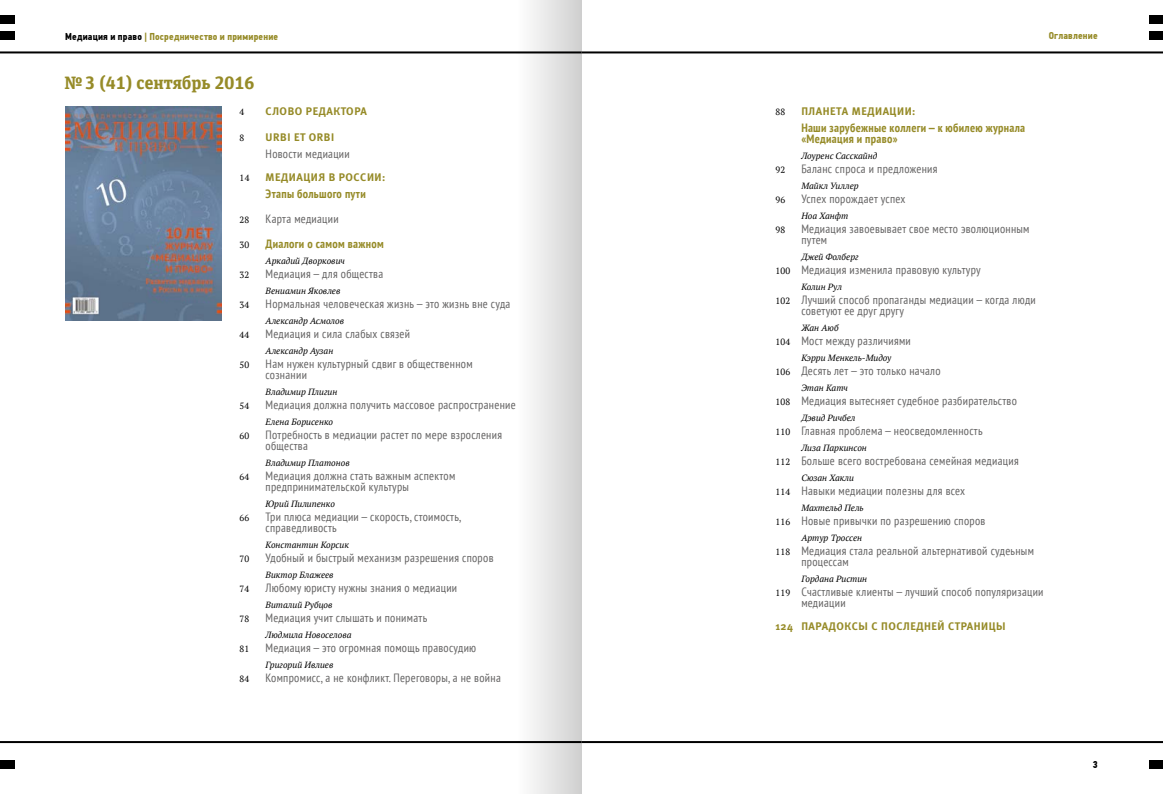
<style>
.page{position:relative;width:1163px;height:794px;background:#fff}
.page>*{position:absolute;margin:0;border:0;box-sizing:border-box;transform-origin:0 0}
.t1{font:700 18px "Unit Slab Offc Pro";color:#968b28}
.t2{font:condensed 12px/11px "PT Sans";letter-spacing:.025em;color:#646363}
.t3{font:700 condensed 12px/11px "PT Sans";letter-spacing:.025em;color:#968b28}
.t4{font:11px "Meta Bold C";letter-spacing:.05em;color:#968b28}
.t5{font:700 10px "PF Din Text Cond Pro";letter-spacing:.02em;color:#968b28}
.t6{font:700 10px "PF Din Text Cond Pro";color:#000}
.t7{font:italic 9px "PT Serif";color:#000}
.t8{font:9px "PT Serif";letter-spacing:.025em;color:#000}
.s1{color:#000}
.s2{font-family:"PT Serif";font-stretch:normal;font-size:9px;color:#000}
</style>
<div class="page">
<img style="left:65px;top:107px;width:156px;height:213px">
<hr style="left:581px;top:51px;width:581px;height:2px;background:#000">
<hr style="left:581px;top:741px;width:581px;height:2px;background:#000">
<div style="left:1148px;top:15px;width:14px;height:9px;background:#000"></div>
<div style="left:1148px;top:760px;width:14px;height:8px;background:#000"></div>
<div style="left:1148px;top:31px;width:14px;height:8px;background:#000"></div>
<hr style="left:0;top:51px;width:581px;height:2px;background:#000">
<hr style="left:0;top:741px;width:581px;height:2px;background:#000">
<div style="left:0;top:15px;width:14px;height:9px;background:#000"></div>
<div style="left:0;top:760px;width:14px;height:8px;background:#000"></div>
<div style="left:0;top:31px;width:14px;height:8px;background:#000"></div>
<div style="left:516px;top:0;width:65px;height:794px;background:linear-gradient(to right,#fefefe,#cfcfcf)"></div>
<p class="t5" style="left:65px;top:30px;width:214px"><span class="s1">Медиация и право</span> | Посредничество и примирение</p>
<p class="t5" style="left:1048px;top:30px;width:50px">Оглавление</p>
<h1 class="t1" style="left:64px;top:70px;width:191px">№ 3 (41) сентябрь 2016</h1>
<p class="t8" style="left:239px;top:106px;width:6px">4</p>
<p class="t4" style="left:265px;top:105px;width:103px">СЛОВО РЕДАКТОРА</p>
<p class="t8" style="left:239px;top:132px;width:6px">8</p>
<p class="t4" style="left:265px;top:131px;width:70px">URBI ET ORBI</p>
<p class="t2" style="left:265px;top:148px;width:86px">Новости медиации</p>
<p class="t8" style="left:239px;top:172px;width:12px">14</p>
<p class="t4" style="left:265px;top:171px;width:121px">МЕДИАЦИЯ В РОССИИ:</p>
<p class="t3" style="left:265px;top:188px;width:102px">Этапы большого пути</p>
<p class="t8" style="left:239px;top:214px;width:11px">28</p>
<p class="t2" style="left:265px;top:213px;width:75px">Карта медиации</p>
<p class="t8" style="left:239px;top:239px;width:11px">30</p>
<p class="t3" style="left:265px;top:238px;width:120px">Диалоги о самом важном</p>
<p class="t7" style="left:265px;top:255px;width:81px">Аркадий Дворкович</p>
<p class="t8" style="left:239px;top:269px;width:11px">32</p>
<p class="t2" style="left:265px;top:268px;width:119px">Медиация—для общества</p>
<p class="t7" style="left:265px;top:285px;width:76px">Вениамин Яковлев</p>
<p class="t8" style="left:239px;top:299px;width:11px">34</p>
<p class="t2" style="left:265px;top:298px;width:246px">Нормальная человеческая жизнь—это жизнь вне суда</p>
<p class="t7" style="left:265px;top:315px;width:80px">Александр Асмолов</p>
<p class="t8" style="left:239px;top:329px;width:11px">44</p>
<p class="t2" style="left:265px;top:328px;width:146px">Медиация и сила слабых связей</p>
<p class="t7" style="left:265px;top:345px;width:69px">Александр Аузан</p>
<p class="t8" style="left:239px;top:359px;width:11px">50</p>
<p class="t2" style="left:265px;top:358px;width:208px">Нам нужен культурный сдвиг в общественном сознании</p>
<p class="t7" style="left:265px;top:386px;width:73px">Владимир Плигин</p>
<p class="t8" style="left:239px;top:400px;width:11px">54</p>
<p class="t2" style="left:265px;top:399px;width:251px">Медиация должна получить массовое распространение</p>
<p class="t7" style="left:265px;top:416px;width:69px">Елена Борисенко</p>
<p class="t8" style="left:239px;top:430px;width:11px">60</p>
<p class="t2" style="left:265px;top:429px;width:238px">Потребность в медиации растет по мере взросления общества</p>
<p class="t7" style="left:265px;top:457px;width:86px">Владимир Платонов</p>
<p class="t8" style="left:239px;top:471px;width:11px">64</p>
<p class="t2" style="left:265px;top:470px;width:191px">Медиация должна стать важным аспектом предпринимательской культуры</p>
<p class="t7" style="left:265px;top:498px;width:71px">Юрий Пилипенко</p>
<p class="t8" style="left:239px;top:512px;width:11px">66</p>
<p class="t2" style="left:265px;top:511px;width:197px">Три плюса медиации—скорость, стоимость, справедливость</p>
<p class="t7" style="left:265px;top:539px;width:85px">Константин Корсик</p>
<p class="t8" style="left:239px;top:553px;width:11px">70</p>
<p class="t2" style="left:265px;top:552px;width:229px">Удобный и быстрый механизм разрешения споров</p>
<p class="t7" style="left:265px;top:569px;width:70px">Виктор Блажеев</p>
<p class="t8" style="left:239px;top:583px;width:11px">74</p>
<p class="t2" style="left:265px;top:582px;width:193px">Любому юристу нужны знания о медиации</p>
<p class="t7" style="left:265px;top:599px;width:68px">Виталий Рубцов</p>
<p class="t8" style="left:239px;top:613px;width:11px">78</p>
<p class="t2" style="left:265px;top:612px;width:163px">Медиация учит слышать и понимать</p>
<p class="t7" style="left:265px;top:629px;width:87px">Людмила Новоселова</p>
<p class="t8" style="left:239px;top:643px;width:11px">81</p>
<p class="t2" style="left:265px;top:642px;width:212px">Медиация—это огромная помощь правосудию</p>
<p class="t7" style="left:265px;top:659px;width:69px">Григорий Ивлиев</p>
<p class="t8" style="left:239px;top:673px;width:11px">84</p>
<p class="t2" style="left:265px;top:672px;width:237px">Компромисс, а не конфликт. Переговоры, а не война</p>
<p class="t8" style="left:775px;top:106px;width:12px">88</p>
<p class="t4" style="left:801px;top:105px;width:116px">ПЛАНЕТА МЕДИАЦИИ:</p>
<p class="t3" style="left:801px;top:122px;width:225px">Наши зарубежные коллеги—к юбилею журнала «Медиация и право»</p>
<p class="t7" style="left:801px;top:150px;width:77px">Лоуренс Сасскайнд</p>
<p class="t8" style="left:775px;top:164px;width:11px">92</p>
<p class="t2" style="left:801px;top:163px;width:137px">Баланс спроса и предложения</p>
<p class="t7" style="left:801px;top:180px;width:59px">Майкл Уиллер</p>
<p class="t8" style="left:775px;top:194px;width:11px">96</p>
<p class="t2" style="left:801px;top:193px;width:106px">Успех порождает успех</p>
<p class="t7" style="left:801px;top:210px;width:49px">Ноа Ханфт</p>
<p class="t8" style="left:775px;top:224px;width:11px">98</p>
<p class="t2" style="left:801px;top:223px;width:230px">Медиация завоевывает свое место эволюционным путем</p>
<p class="t7" style="left:801px;top:251px;width:59px">Джей Фолберг</p>
<p class="t2" style="left:775px;top:264px;width:207px"><span class="s2">100</span> Медиация изменила правовую культуру</p>
<p class="t7" style="left:801px;top:281px;width:42px">Колин Рул</p>
<p class="t2" style="left:801px;top:294px;width:236px;text-indent:-26px"><span class="s2">102</span> Лучший способ пропаганды медиации—когда люди советуют ее друг другу</p>
<p class="t7" style="left:801px;top:322px;width:39px">Жан Аюб</p>
<p class="t2" style="left:775px;top:335px;width:137px"><span class="s2">104</span> Мост между различиями</p>
<p class="t7" style="left:801px;top:352px;width:91px">Кэрри Менкель-Мидоу</p>
<p class="t2" style="left:775px;top:365px;width:167px"><span class="s2">106</span> Десять лет—это только начало</p>
<p class="t7" style="left:801px;top:382px;width:48px">Этан Катч</p>
<p class="t2" style="left:775px;top:395px;width:243px"><span class="s2">108</span> Медиация вытесняет судебное разбирательство</p>
<p class="t7" style="left:801px;top:412px;width:56px">Дэвид Ричбел</p>
<p class="t2" style="left:775px;top:425px;width:209px"><span class="s2">110</span> Главная проблема—неосведомленность</p>
<p class="t7" style="left:801px;top:442px;width:67px">Лиза Паркинсон</p>
<p class="t2" style="left:775px;top:455px;width:245px"><span class="s2">112</span> Больше всего востребована семейная медиация</p>
<p class="t7" style="left:801px;top:472px;width:54px">Сюзан Хакли</p>
<p class="t2" style="left:775px;top:485px;width:191px"><span class="s2">114</span> Навыки медиации полезны для всех</p>
<p class="t7" style="left:801px;top:502px;width:64px">Махтельд Пель</p>
<p class="t2" style="left:775px;top:515px;width:211px"><span class="s2">116</span> Новые привычки по разрешению споров</p>
<p class="t7" style="left:801px;top:532px;width:62px">Артур Троссен</p>
<p class="t2" style="left:801px;top:545px;width:234px;text-indent:-26px"><span class="s2">118</span> Медиация стала реальной альтернативой судеьным процессам</p>
<p class="t7" style="left:801px;top:573px;width:67px">Гордана Ристин</p>
<p class="t2" style="left:801px;top:586px;width:244px;text-indent:-26px"><span class="s2">119</span> Счастливые клиенты—лучший способ популяризации медиации</p>
<p class="t4" style="left:775px;top:620px;width:232px">124 ПАРАДОКСЫ С ПОСЛЕДНЕЙ СТРАНИЦЫ</p>
<p class="t6" style="left:1092px;top:759px;width:6px">3</p>
</div>
